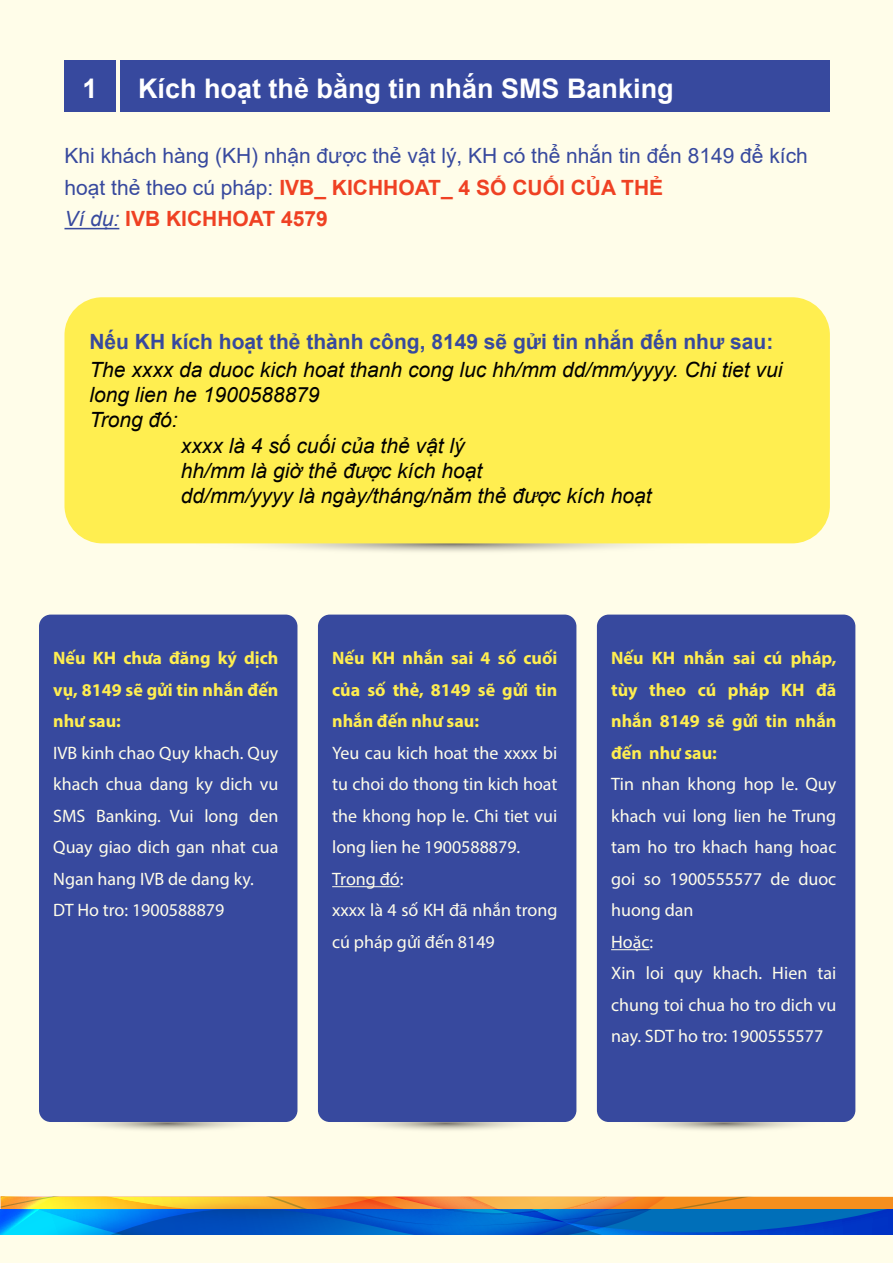
<style>
.page{position:relative;width:893px;height:1263px;background:#fff}
.page>*{position:absolute;margin:0;border:0;box-sizing:border-box;transform-origin:0 0}
.t1{font:700 27px "Arial";color:#fff}
.t2{font:italic 21px "Arial";color:#000}
.t3{font:21px/31.5px "Arial";color:#37499e}
.t4{font:700 21px "Arial";color:#37499e}
.t5{font:18px/31.5px "Myriad Pro";color:#fffde9}
.t6{font:700 18px/31.5px "Myriad Pro";color:#ffee50;text-align:justify}
.s1{font-weight:700;color:#ef4123}
.s2{font-style:italic}
</style>
<div class="page">
<div style="left:1px;top:0;width:892px;height:1263px;background:#fffde9"></div>
<svg style="left:1px;top:1196px;width:892px;height:39px;background:#527c9a"></svg>
<hr style="left:64px;top:228px;width:55px;height:1px;background:#37499e">
<div style="left:121px;top:60px;width:709px;height:51px;background:#37499e"></div>
<div style="left:64px;top:60px;width:52px;height:51px;background:#37499e"></div>
<svg style="left:90px;top:530px;width:724px;height:27px"></svg>
<div style="left:64px;top:297px;width:766px;height:246px;background:#ffee50;border-radius:38px"></div>
<svg style="left:24px;top:1111px;width:286px;height:24px"></svg>
<svg style="left:302px;top:1111px;width:286px;height:24px"></svg>
<svg style="left:580px;top:1111px;width:287px;height:24px"></svg>
<div style="left:318px;top:615px;width:258px;height:507px;background:#37499e;border-radius:12px"></div>
<hr style="left:332px;top:886px;width:68px;height:1px;background:#fffde9">
<div style="left:39px;top:615px;width:258px;height:507px;background:#37499e;border-radius:12px"></div>
<div style="left:597px;top:615px;width:258px;height:507px;background:#37499e;border-radius:12px"></div>
<hr style="left:611px;top:949px;width:38px;height:1px;background:#fffde9">
<h1 class="t1" style="left:82px;top:70px;width:17px">1</h1>
<h1 class="t1" style="left:138px;top:70px;width:537px">Kích hoạt thẻ bằng tin nhắn SMS Banking</h1>
<p class="t3" style="left:64px;top:140px;width:745px">Khi khách hàng (KH) nhận được thẻ vật lý, KH có thể nhắn tin đến 8149 để kích hoạt thẻ theo cú pháp: <span class="s1">IVB_ KICHHOAT_ 4 SỐ CUỐI CỦA THẺ<br></span><span class="s2">Ví dụ:</span> <span class="s1">IVB KICHHOAT 4579</span></p>
<p class="t4" style="left:89px;top:327px;width:685px">Nếu KH kích hoạt thẻ thành công, 8149 sẽ gửi tin nhắn đến như sau:</p>
<p class="t2" style="left:89px;top:356px;width:694px">The xxxx da duoc kich hoat thanh cong luc hh/mm dd/mm/yyyy. Chi tiet vui</p>
<p class="t2" style="left:89px;top:381px;width:231px">long lien he 1900588879</p>
<p class="t2" style="left:89px;top:406px;width:90px">Trong đó:</p>
<p class="t2" style="left:181px;top:432px;width:285px">xxxx là 4 số cuối của thẻ vật lý</p>
<p class="t2" style="left:181px;top:457px;width:303px">hh/mm là giờ thẻ được kích hoạt</p>
<p class="t2" style="left:181px;top:482px;width:472px">dd/mm/yyyy là ngày/tháng/năm thẻ được kích hoạt</p>
<p class="t6" style="left:53px;top:642px;width:227px">Nếu KH chưa đăng ký dịch vụ, 8149 sẽ gửi tin nhắn đến như sau:</p>
<p class="t5" style="left:53px;top:737px;width:227px">IVB kinh chao Quy khach. Quy khach chua dang ky dich vu<br>SMS Banking. Vui long den<br>Quay giao dich gan nhat cua<br>Ngan hang IVB de dang ky.<br>DT Ho tro: 1900588879</p>
<p class="t6" style="left:332px;top:642px;width:227px">Nếu KH nhắn sai 4 số cuối của số thẻ, 8149 sẽ gửi tin nhắn đến như sau:</p>
<p class="t5" style="left:332px;top:737px;width:227px">Yeu cau kich hoat the xxxx bi tu choi do thong tin kich hoat the khong hop le. Chi tiet vui long lien he 1900588879.<br>Trong đó:<br>xxxx là 4 số KH đã nhắn trong cú pháp gửi đến 8149</p>
<p class="t6" style="left:611px;top:642px;width:227px">Nếu KH nhắn sai cú pháp, tùy theo cú pháp KH đã nhắn 8149 sẽ gửi tin nhắn đến như sau:</p>
<p class="t5" style="left:611px;top:768px;width:227px">Tin nhan khong hop le. Quy khach vui long lien he Trung tam ho tro khach hang hoac goi so 1900555577 de duoc huong dan<br>Hoặc:<br>Xin loi quy khach. Hien tai chung toi chua ho tro dich vu nay. SDT ho tro: 1900555577</p>
</div>
